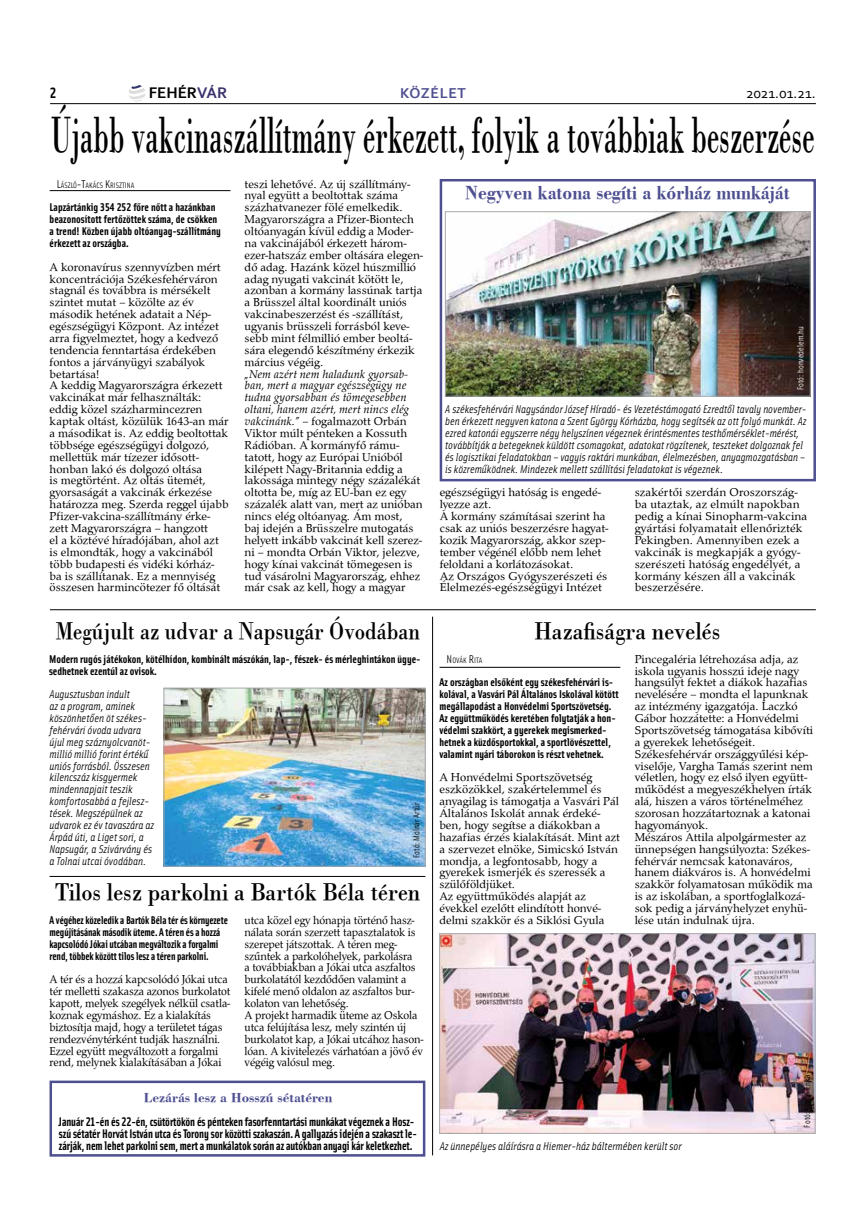
<style>
.page{position:relative;width:851px;height:1205px;background:#fff}
.page>*{position:absolute;margin:0;border:0;box-sizing:border-box;transform-origin:0 0}
.t1{font:52.5px "Bodoni PFL";color:#000;scale:.53 1}
.t2{font:25px "Bodoni PFL";color:#000;scale:.9 1}
.t3{font:25px "Bodoni PFL";color:#000;scale:.84 1}
.t4{font:700 20px "Bodoni PFL";color:#4e4f91;scale:.9 1}
.t5{font:700 16.12px "Corbel";color:#000}
.t6{font:15px "Corbel";color:#000}
.t7{font:700 15px "Corbel";letter-spacing:.04em;color:#4e4f91}
.t8{font:700 15px "Solex";color:#000}
.t9{font:700 13.75px "Bodoni PFL";color:#4e4f91}
.t10{font:700 12.5px/11.9px "Solex";letter-spacing:-.01em;color:#000;scale:.93 1}
.t11{font:11.88px/11.9px "Palladius";color:#000}
.t12{font:11.88px/11.9px "Palladius";color:#000;scale:.94 1}
.t13{font:italic 11.25px/11.9px "Solex";color:#000}
.t14{font:700 11.25px/11.9px "Solex";color:#000}
.t15{font:700 11.25px/11.9px "Solex";color:#000;scale:.94 1}
.t16{font:8.75px "Solex";color:#000}
.t17{font:8.75px "Solex";color:#fff}
.t18{font:7.88px "Solex";color:#000}
.s1{color:#3c316c}
.s2{font-size:11.25px}
.s3{font-style:italic}
</style>
<div class="page">
<hr style="left:50px;top:103px;width:765px;height:1px;background:#000">
<svg style="left:129px;top:85px;width:16px;height:16px"></svg>
<div style="left:439px;top:179px;width:376px;height:302px;border:2px solid #4e4f91"></div>
<img style="left:441px;top:935px;width:372px;height:196px">
<div style="left:439px;top:933px;width:376px;height:200px;border:1px solid #a7a9ac"></div>
<img style="left:166px;top:690px;width:257px;height:174px">
<div style="left:164px;top:688px;width:261px;height:178px;border:1px solid #a7a9ac"></div>
<hr style="left:50px;top:609px;width:765px;height:1px;background:#000">
<hr style="left:50px;top:190px;width:180px;height:1px;background:#000">
<img style="left:447px;top:214px;width:361px;height:180px">
<div style="left:445px;top:212px;width:365px;height:184px;border:1px solid #a7a9ac"></div>
<hr style="left:439px;top:667px;width:181px;height:1px;background:#000">
<hr style="left:432px;top:617px;width:1px;height:538px;background:#000">
<hr style="left:49px;top:876px;width:376px;height:1px;background:#000">
<div style="left:49px;top:1080px;width:376px;height:76px;border:2px solid #4e4f91"></div>
<h3 class="t5" style="left:149px;top:82px;width:80px">FEHÉR<span class="s1">VÁR</span></h3>
<h1 class="t1" style="left:51px;top:98px;width:1441px">Újabb vakcinaszállítmány érkezett, folyik a továbbiak beszerzése</h1>
<p class="t8" style="left:50px;top:83px;width:8px">2</p>
<p class="t7" style="left:400px;top:83px;width:67px">Közélet</p>
<p class="t6" style="left:746px;top:84px;width:71px">2021.01.21.</p>
<p class="t18" style="left:57px;top:180px;width:79px"><span class="s2">L</span>ÁSZLÓ<span class="s2">-T</span>AKÁCS <span class="s2">K</span>RISZTINA</p>
<p class="t14" style="left:50px;top:201px;width:173px">Lapzártánkig 354 252 főre nőtt a hazánkban beazonosított fertőzöttek száma, de csökken a trend! Közben újabb oltóanyag-szállítmány érkezett az országba.</p>
<p class="t11" style="left:50px;top:261px;width:180px">A koronavírus szennyvízben mért koncentrációja Székesfehérváron stagnál és továbbra is mérsékelt szintet mutat – közölte az év második hetének adatait a Nép&shy;egészségügyi Központ. Az intézet arra figyelmeztet, hogy a kedvező tendencia fenntartása érdekében fontos a járványügyi szabályok betartása!<br>A keddig Magyarországra érkezett vakcinákat már felhasználták: eddig közel százharmincezren kaptak oltást, közülük 1643-an már a másodikat is. Az eddig beoltottak többsége egészségügyi dolgozó, mellettük már tízezer idősott&shy;honban lakó és dolgozó oltása<br>is megtörtént. Az oltás ütemét, gyorsaságát a vakcinák érkezése határozza meg. Szerda reggel újabb<br>Pfizer-vakcina-szállítmány érke&shy;zett Magyarországra – hangzott<br>el a köztévé híradójában, ahol azt is elmondták, hogy a vakcinából több budapesti és vidéki kórház&shy;ba is szállítanak. Ez a mennyiség összesen harmincötezer fő oltását</p>
<p class="t11" style="left:244px;top:178px;width:180px">teszi lehetővé. Az új szállítmán - nyal együtt a beoltottak száma százhatvanezer fölé emelkedik.<br>Magyarországra a Pfizer-Biontech oltóanyagán kívül eddig a Moder&shy;na vakcinájából érkezett három&shy;ezer-hatszáz ember oltására elegen&shy;dő adag. Hazánk közel húszmillió adag nyugati vakcinát kötött le, azonban a kormány lassúnak tartja a Brüsszel által koordinált uniós vakcinabeszerzést és -szállítást, ugyanis brüsszeli forrásból keve&shy;sebb mint félmillió ember beoltá&shy;sára elegendő készítmény érkezik március végéig.</p>
<p class="t11" style="left:244px;top:368px;width:179px"><span class="s3">„Nem azért nem haladunk gyorsab&shy;ban, mert a magyar egészségügy ne tudna gyorsabban és tömegesebben oltani, hanem azért, mert nincs elég vakcinánk.”</span> – fogalmazott Orbán Viktor múlt pénteken a Kossuth Rádióban. A kormányfő rámu&shy;tatott, hogy az Európai Unióból kilépett Nagy-Britannia eddig a lakossága mintegy négy százalékát oltotta be, míg az EU-ban ez egy százalék alatt van, mert az unióban nincs elég oltóanyag. Ám most,<br>baj idején a Brüsszelre mutogatás helyett inkább vakcinát kell szerez&shy;ni – mondta Orbán Viktor, jelezve, hogy kínai vakcinát tömegesen is tud vásárolni Magyarország, ehhez már csak az kell, hogy a magyar</p>
<h2 class="t3" style="left:56px;top:613px;width:435px">Megújult az udvar a Napsugár Óvodában</h2>
<h3 class="t4" style="left:465px;top:179px;width:362px">Negyven katona segíti a kórház munkáját</h3>
<p class="t17" style="left:794px;top:390px;width:65px;rotate:-90deg">Fotó: honvedelem.hu</p>
<p class="t13" style="left:445px;top:403px;width:363px">A székesfehérvári Nagysándor József Híradó- és Vezetéstámogató Ezredtől tavaly november&shy;ben érkezett negyven katona a Szent György Kórházba, hogy segítsék az ott folyó munkát. Az ezred katonái egyszerre négy helyszínen végeznek érintésmentes testhőmérséklet-mérést, továbbítják a betegeknek küldött csomagokat, adatokat rögzítenek, teszteket dolgoznak fel és logisztikai feladatokban – vagyis raktári munkában, élelmezésben, anyagmozgatásban – is közreműködnek. Mindezek mellett szállítási feladatokat is végeznek.</p>
<p class="t11" style="left:439px;top:486px;width:170px">egészségügyi hatóság is engedé&shy;lyezze azt.<br>A kormány számításai szerint ha csak az uniós beszerzésre hagyat&shy;kozik Magyarország, akkor szep&shy;tember végénél előbb nem lehet feloldani a korlátozásokat.<br>Az Országos Gyógyszerészeti és<br>Élelmezés-egészségügyi Intézet</p>
<p class="t11" style="left:634px;top:486px;width:174px">szakértői szerdán Oroszország&shy;ba utaztak, az elmúlt napokban pedig a kínai Sinopharm-vakcina gyártási folyamatait ellenőrizték<br>Pekingben. Amennyiben ezek a vakcinák is megkapják a gyógy&shy;szerészeti hatóság engedélyét, a kormány készen áll a vakcinák beszerzésére.</p>
<h2 class="t2" style="left:534px;top:613px;width:208px">Hazafiságra nevelés</h2>
<p class="t14" style="left:49px;top:652px;width:373px">Modern rugós játékokon, kötélhídon, kombinált mászókán, lap-, fészek- és mérleghintákon ügye&shy;sedhetnek ezentúl az ovisok.</p>
<p class="t11" style="left:634px;top:653px;width:180px">Pincegaléria létrehozása adja, az iskola ugyanis hosszú ideje nagy hangsúlyt fektet a diákok hazafias nevelésére – mondta el lapunknak az intézmény igazgatója. Laczkó<br>Gábor hozzátette: a Honvédelmi<br>Sportszövetség támogatása kibővíti a gyerekek lehetőségeit.<br>Székesfehérvár országgyűlési kép&shy;viselője, Vargha Tamás szerint nem véletlen, hogy ez első ilyen együtt&shy;működést a megyeszékhelyen írták alá, hiszen a város történelméhez szorosan hozzátartoznak a katonai hagyományok.<br>Mészáros Attila alpolgármester az ünnepségen hangsúlyozta: Székes&shy;fehérvár nemcsak katonaváros, hanem diákváros is. A honvédelmi szakkör folyamatosan működik ma is az iskolában, a sportfoglalkozá&shy;sok pedig a járványhelyzet enyhü&shy;lése után indulnak újra.</p>
<p class="t18" style="left:446px;top:655px;width:37px"><span class="s2">N</span> OVÁK <span class="s2">R</span> ITA</p>
<p class="t14" style="left:439px;top:676px;width:180px">Az országban elsőként egy székesfehérvári is&shy;kolával, a Vasvári Pál Általános Iskolával kötött megállapodást a Honvédelmi Sportszövetség.<br>Az együttműködés keretében folytatják a hon&shy;védelmi szakkört, a gyerekek megismerked&shy;hetnek a küzdősportokkal, a sportlövészettel, valamint nyári táborokon is részt vehetnek.</p>
<p class="t11" style="left:439px;top:771px;width:182px">A Honvédelmi Sportszövetség eszközökkel, szakértelemmel és anyagilag is támogatja a Vasvári Pál<br>Általános Iskolát annak érdeké&shy;ben, hogy segítse a diákokban a hazafias érzés kialakítását. Mint azt a szervezet elnöke, Simicskó István mondja, a legfontosabb, hogy a gyerekek ismerjék és szeressék a szülőföldjüket.<br>Az együttműködés alapját az évekkel ezelőtt elindított honvé-</p>
<p class="t13" style="left:49px;top:688px;width:106px">Augusztusban indult<br>az a program, aminek köszönhetően öt székes&shy;fehérvári óvoda udvara újul meg száznyolcvanöt&shy;millió millió forint értékű uniós forrásból. Összesen kilencszáz kisgyermek mindennapjait teszik komfortosabbá a fejlesz&shy;tések. Megszépülnek az udvarok ez év tavaszára az<br>Árpád úti, a Liget sori, a<br>Napsugár, a Szivárvány és a Tolnai utcai óvodában.</p>
<p class="t16" style="left:410px;top:858px;width:57px;rotate:-90deg">Fotó: Molnár Artúr</p>
<h2 class="t2" style="left:55px;top:875px;width:408px">Tilos lesz parkolni a Bartók Béla téren</h2>
<p class="t12" style="left:244px;top:914px;width:192px">utca közel egy hónapja történő hasz&shy;nálata során szerzett tapasztalatok is szerepet játszottak. A téren meg&shy;szűntek a parkolóhelyek, parkolásra<br>a továbbiakban a Jókai utca aszfaltos burkolatától kezdődően valamint a kifelé menő oldalon az aszfaltos bur&shy;kolaton van lehetőség.<br>A projekt harmadik üteme az Oskola utca felújítása lesz, mely szintén új burkolatot kap, a Jókai utcához hason&shy;lóan. A kivitelezés várhatóan a jövő év végéig valósul meg.</p>
<p class="t15" style="left:50px;top:913px;width:191px">A végéhez közeledik a Bartók Béla tér és környezete</p>
<p class="t11" style="left:439px;top:914px;width:166px">delmi szakkör és a Siklósi Gyula</p>
<p class="t15" style="left:50px;top:925px;width:183px">megújításának második üteme. A téren és a hozzá kapcsolódó Jókai utcában megváltozik a forgalmi rend, többek között tilos lesz a téren parkolni.</p>
<p class="t12" style="left:50px;top:973px;width:194px">A tér és a hozzá kapcsolódó Jókai utca tér melletti szakasza azonos burkolatot kapott, melyek szegélyek nélkül csatla&shy;koznak egymáshoz. Ez a kialakítás biztosítja majd, hogy a területet tágas rendezvénytérként tudják használni.<br>Ezzel együtt megváltozott a forgalmi rend, melynek kialakításában a Jókai</p>
<p class="t9" style="left:144px;top:1088px;width:190px">Lezárás lesz a Hosszú sétatéren</p>
<p class="t10" style="left:59px;top:1115px;width:386px">Január 21-én és 22-én, csütörtökön és pénteken fasorfenntartási munkákat végeznek a Hos - szú sétatér Horvát István utca és Torony sor közötti szakaszán. A gallyazás idején a szakaszt le&shy;zárják, nem lehet parkolni sem, mert a munkálatok során az autókban anyagi kár keletkezhet.</p>
<p class="t16" style="left:801px;top:1127px;width:54px;rotate:-90deg">Fotó: Simon Erika</p>
<p class="t13" style="left:439px;top:1139px;width:243px">Az ünnepélyes aláírásra a Hiemer-ház báltermében került sor</p>
</div>
